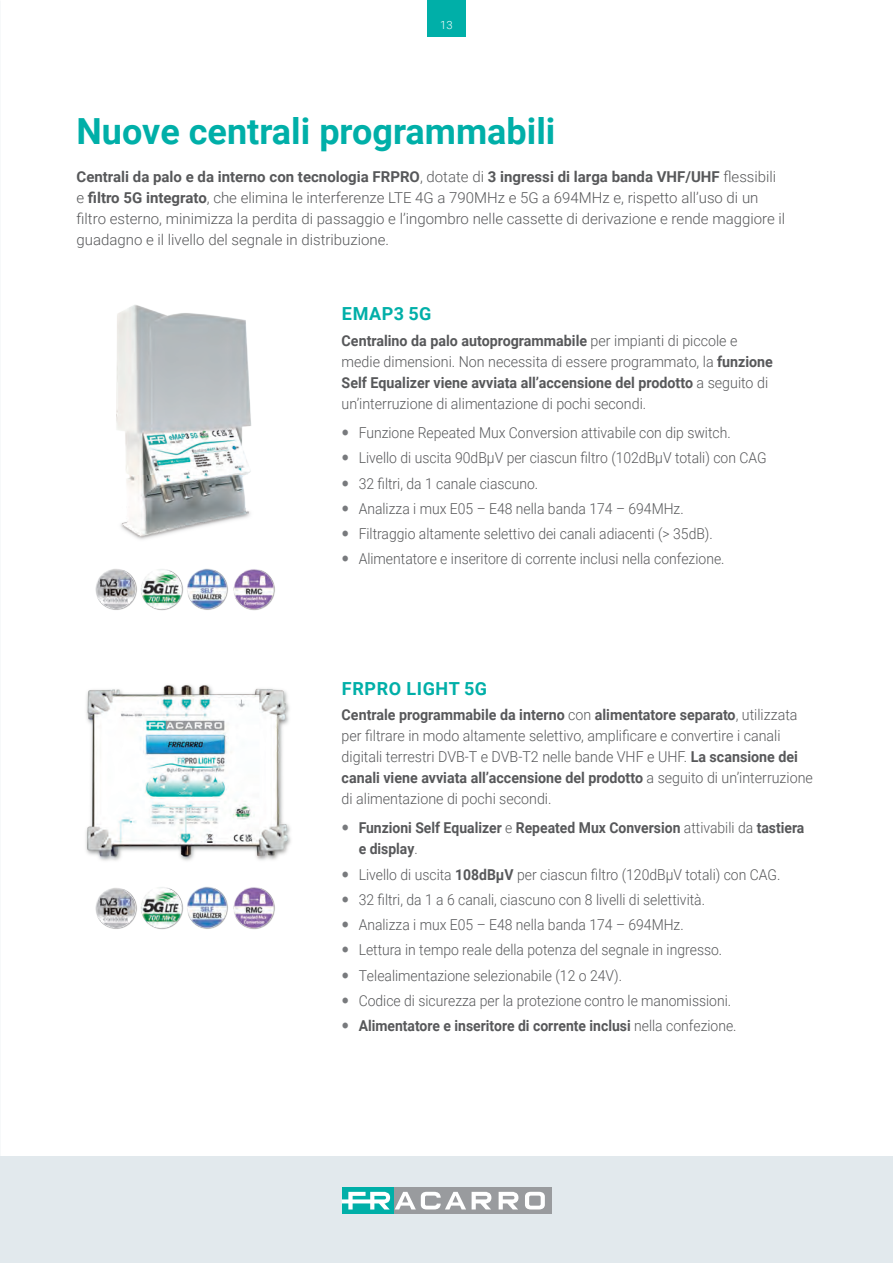
<style>
.page{position:relative;width:893px;height:1263px;background:#fff}
.page>*{position:absolute;margin:0;border:0;box-sizing:border-box;transform-origin:0 0}
.t1{font:700 36px "Roboto";color:#00afa8}
.t2{font:700 18px "Roboto";letter-spacing:.035em;color:#00afa8}
.t3{font:300 15px/25.2px "Roboto";color:#57585a;scale:.93 1}
.t4{font:300 15px/21px "Roboto";color:#57585a;scale:.95 1}
.t5{font:300 15px/21px "Roboto";color:#57585a}
.t6{font:700 15px/21px "Roboto";color:#57585a;scale:.93 1}
.t7{font:300 11.25px "Roboto";color:#fff}
.s1{font-weight:700}
.s2{font-weight:300}
</style>
<div class="page">
<div style="left:0;top:1157px;width:893px;height:106px;background:#e2e9ed"></div>
<div style="left:389px;top:1187px;width:162px;height:27px;background:#999b9e"></div>
<div style="left:342px;top:1187px;width:51px;height:27px;background:#00afa8"></div>
<svg style="left:472px;top:1192px;width:19px;height:17px"></svg>
<svg style="left:499px;top:1192px;width:19px;height:17px"></svg>
<svg style="left:525px;top:1192px;width:20px;height:17px"></svg>
<svg style="left:342px;top:1192px;width:124px;height:17px"></svg>
<div style="left:427px;top:0;width:39px;height:36px;background:#00afa8"></div>
<img style="left:86px;top:685px;width:205px;height:176px">
<img style="left:116px;top:305px;width:135px;height:235px">
<img style="left:95px;top:887px;width:180px;height:42px">
<img style="left:95px;top:568px;width:180px;height:42px">
<p class="t7" style="left:440px;top:19px;width:14px">1313</p>
<h1 class="t1" style="left:77px;top:106px;width:480px">Nuove centrali programmabili</h1>
<p class="t5" style="left:77px;top:166px;width:710px"><span class="s1">Centrali da palo e da interno con tecnologia FRPRO</span>, dotate di <span class="s1">3 ingressi di larga banda VHF/UHF</span> flessibili e <span class="s1">filtro 5G integrato</span>, che elimina le interferenze LTE 4G a 790MHz e 5G a 694MHz e, rispetto all’uso di un filtro esterno, minimizza la perdita di passaggio e l’ingombro nelle cassette di derivazione e rende maggiore il guadagno e il livello del segnale in distribuzione.</p>
<p class="t2" style="left:342px;top:301px;width:91px">EMAP3 5G</p>
<p class="t4" style="left:342px;top:329px;width:455px"><span class="s1">Centralino da palo autoprogrammabile</span> per impianti di piccole e medie dimensioni. Non necessita di essere programmato, la <span class="s1">funzione Self Equalizer viene avviata all’accensione del prodotto</span> a seguito di un’interruzione di alimentazione di pochi secondi.</p>
<p class="t3" style="left:359px;top:420px;width:440px">Funzione Repeated Mux Conversion attivabile con dip switch.<br>Livello di uscita 90dBμV per ciascun filtro (102dBμV totali) con CAG 32 filtri, da 1 canale ciascuno.<br>Analizza i mux E05 – E48 nella banda 174 – 694MHz.<br>Filtraggio altamente selettivo dei canali adiacenti (&gt; 35dB).<br>Alimentatore e inseritore di corrente inclusi nella confezione.</p>
<p class="t2" style="left:342px;top:675px;width:147px">FRPRO LIGHT 5G</p>
<p class="t4" style="left:342px;top:703px;width:498px"><span class="s1">Centrale programmabile da interno</span> con <span class="s1">alimentatore separato</span>, utilizzata per filtrare in modo altamente selettivo, amplificare e convertire i canali digitali terrestri DVB-T e DVB-T2 nelle bande VHF e UHF. <span class="s1">La scansione dei canali viene avviata all’accensione del prodotto</span> a seguito di un’interruzione di alimentazione di pochi secondi.</p>
<p class="t6" style="left:359px;top:817px;width:481px">Funzioni Self Equalizer <span class="s2">e</span> Repeated Mux Conversion <span class="s2">attivabili da</span> tastiera e display<span class="s2">.</span></p>
<p class="t3" style="left:359px;top:861px;width:455px">Livello di uscita <span class="s1">108dBμV</span> per ciascun filtro (120dBμV totali) con CAG.<br>32 filtri, da 1 a 6 canali, ciascuno con 8 livelli di selettività.<br>Analizza i mux E05 – E48 nella banda 174 – 694MHz.<br>Lettura in tempo reale della potenza del segnale in ingresso.<br>Telealimentazione selezionabile (12 o 24V).<br>Codice di sicurezza per la protezione contro le manomissioni.<br><span class="s1">Alimentatore e inseritore di corrente inclusi</span> nella confezione.</p>
</div>
